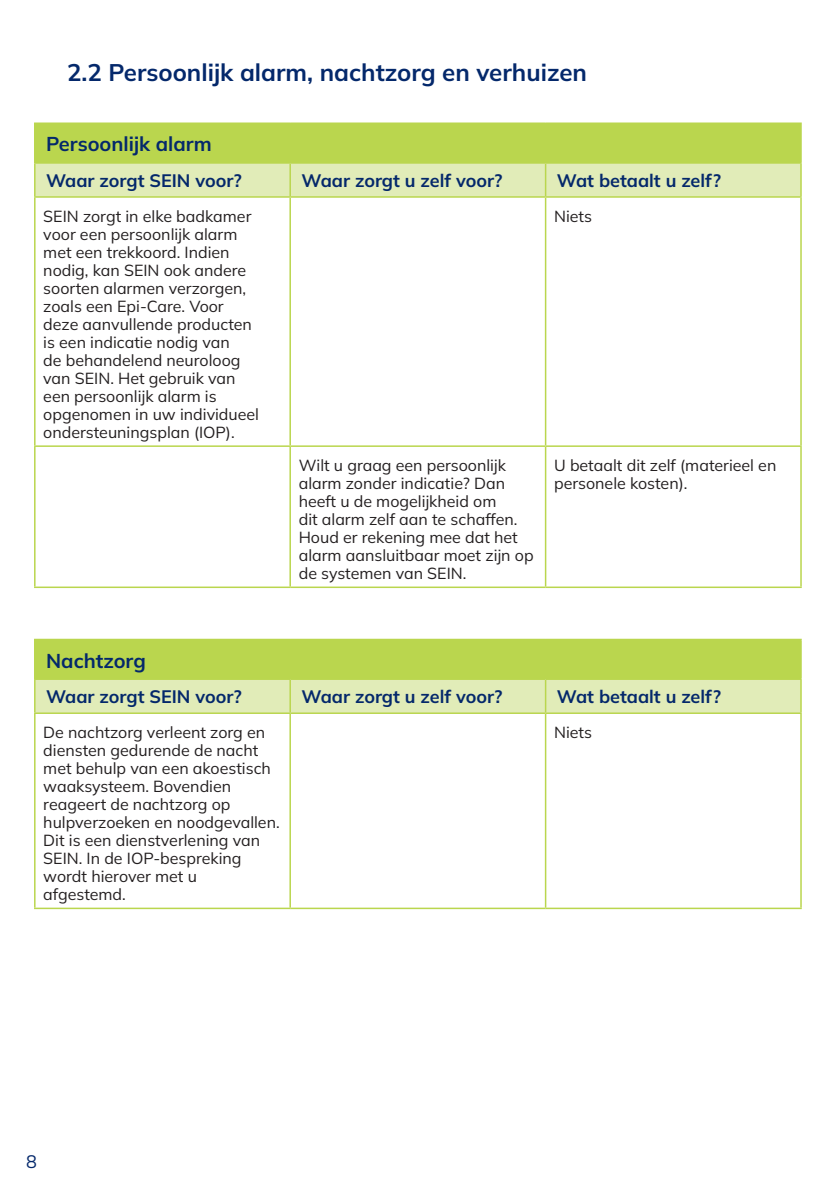
<style>
.page{position:relative;width:840px;height:1191px;background:#fff}
.page>*{position:absolute;margin:0;border:0;box-sizing:border-box;transform-origin:0 0}
.Tussenkopje_1{font:200 24px "Mulish";color:#04286b}
.Tussenkopje_1-2{font:200 20px "Mulish";color:#04286b}
.Tussenkopje_1-3{font:200 18px "Mulish";color:#04286b}
.Tabel_tekst{font:200 16px/18px "Mulish";color:#231f20}
</style>
<div class="page">
<div style="left:35px;top:123px;width:765px;height:40px;background:#bad64e"></div>
<div style="left:36px;top:164px;width:763px;height:32px;background:#e1ecb8"></div>
<hr style="left:34px;top:122px;width:256px;height:2px;background:#bad64e">
<hr style="left:34px;top:124px;width:2px;height:38px;background:#bad64e">
<hr style="left:290px;top:122px;width:255px;height:2px;background:#bad64e">
<hr style="left:545px;top:122px;width:256px;height:2px;background:#bad64e">
<hr style="left:799px;top:124px;width:2px;height:38px;background:#bad64e">
<hr style="left:34px;top:162px;width:256px;height:2px;background:#bad64e">
<hr style="left:34px;top:164px;width:2px;height:32px;background:#bad64e">
<hr style="left:290px;top:162px;width:255px;height:2px;background:#bad64e">
<hr style="left:289px;top:164px;width:2px;height:32px;background:#bad64e">
<hr style="left:545px;top:162px;width:256px;height:2px;background:#bad64e">
<hr style="left:544px;top:164px;width:2px;height:32px;background:#bad64e">
<hr style="left:799px;top:164px;width:2px;height:32px;background:#bad64e">
<hr style="left:34px;top:196px;width:256px;height:2px;background:#bad64e">
<hr style="left:290px;top:196px;width:255px;height:2px;background:#bad64e">
<hr style="left:545px;top:196px;width:256px;height:2px;background:#bad64e">
<hr style="left:34px;top:198px;width:2px;height:247px;background:#bad64e">
<hr style="left:289px;top:198px;width:2px;height:247px;background:#bad64e">
<hr style="left:544px;top:198px;width:2px;height:247px;background:#bad64e">
<hr style="left:799px;top:198px;width:2px;height:247px;background:#bad64e">
<hr style="left:34px;top:445px;width:256px;height:2px;background:#bad64e">
<hr style="left:34px;top:447px;width:2px;height:139px;background:#bad64e">
<hr style="left:290px;top:445px;width:255px;height:2px;background:#bad64e">
<hr style="left:289px;top:447px;width:2px;height:139px;background:#bad64e">
<hr style="left:545px;top:445px;width:256px;height:2px;background:#bad64e">
<hr style="left:544px;top:447px;width:2px;height:139px;background:#bad64e">
<hr style="left:799px;top:447px;width:2px;height:139px;background:#bad64e">
<hr style="left:34px;top:586px;width:256px;height:2px;background:#bad64e">
<hr style="left:290px;top:586px;width:255px;height:2px;background:#bad64e">
<hr style="left:545px;top:586px;width:256px;height:2px;background:#bad64e">
<div style="left:35px;top:639px;width:765px;height:40px;background:#bad64e"></div>
<div style="left:36px;top:680px;width:763px;height:32px;background:#e1ecb8"></div>
<hr style="left:34px;top:639px;width:256px;height:1px;background:#bad64e">
<hr style="left:34px;top:640px;width:2px;height:38px;background:#bad64e">
<hr style="left:545px;top:639px;width:256px;height:1px;background:#bad64e">
<hr style="left:799px;top:640px;width:2px;height:38px;background:#bad64e">
<hr style="left:34px;top:678px;width:256px;height:2px;background:#bad64e">
<hr style="left:34px;top:680px;width:2px;height:32px;background:#bad64e">
<hr style="left:290px;top:678px;width:255px;height:2px;background:#bad64e">
<hr style="left:289px;top:680px;width:2px;height:32px;background:#bad64e">
<hr style="left:545px;top:678px;width:256px;height:2px;background:#bad64e">
<hr style="left:544px;top:680px;width:2px;height:32px;background:#bad64e">
<hr style="left:799px;top:680px;width:2px;height:32px;background:#bad64e">
<hr style="left:34px;top:712px;width:256px;height:2px;background:#bad64e">
<hr style="left:290px;top:712px;width:255px;height:2px;background:#bad64e">
<hr style="left:545px;top:712px;width:256px;height:2px;background:#bad64e">
<hr style="left:34px;top:714px;width:2px;height:193px;background:#bad64e">
<hr style="left:289px;top:714px;width:2px;height:193px;background:#bad64e">
<hr style="left:544px;top:714px;width:2px;height:193px;background:#bad64e">
<hr style="left:799px;top:714px;width:2px;height:193px;background:#bad64e">
<hr style="left:34px;top:907px;width:256px;height:2px;background:#bad64e">
<hr style="left:290px;top:907px;width:255px;height:2px;background:#bad64e">
<hr style="left:545px;top:907px;width:256px;height:2px;background:#bad64e">
<p class="Tussenkopje_1" style="left:67px;top:57px;width:521px">2.2 Persoonlijk alarm, nachtzorg en verhuizen</p>
<p class="Tussenkopje_1-2" style="left:46px;top:131px;width:167px">Persoonlijk alarm</p>
<p class="Tussenkopje_1-3" style="left:46px;top:168px;width:197px">Waar zorgt SEIN voor?</p>
<p class="Tussenkopje_1-3" style="left:301px;top:168px;width:202px">Waar zorgt u zelf voor?</p>
<p class="Tussenkopje_1-3" style="left:556px;top:168px;width:165px">Wat betaalt u zelf?</p>
<p class="Tabel_tekst" style="left:43px;top:206px;width:217px">SEIN zorgt in elke badkamer voor een persoonlijk alarm met een trekkoord. Indien nodig, kan SEIN ook andere soorten alarmen verzorgen, zoals een Epi-Care. Voor deze aanvullende producten is een indicatie nodig van<br>de behandelend neuroloog van SEIN. Het gebruik van een persoonlijk alarm is opgenomen in uw individueel ondersteuningsplan (IOP).</p>
<p class="Tabel_tekst" style="left:554px;top:206px;width:39px">Niets</p>
<p class="Tabel_tekst" style="left:298px;top:455px;width:236px">Wilt u graag een persoonlijk alarm zonder indicatie? Dan heeft u de mogelijkheid om<br>dit alarm zelf aan te schaffen.<br>Houd er rekening mee dat het alarm aansluitbaar moet zijn op de systemen van SEIN.</p>
<p class="Tabel_tekst" style="left:554px;top:455px;width:224px">U betaalt dit zelf (materieel en personele kosten).</p>
<p class="Tussenkopje_1-2" style="left:46px;top:647px;width:101px">Nachtzorg</p>
<p class="Tussenkopje_1-3" style="left:46px;top:684px;width:197px">Waar zorgt SEIN voor?</p>
<p class="Tussenkopje_1-3" style="left:301px;top:684px;width:202px">Waar zorgt u zelf voor?</p>
<p class="Tussenkopje_1-3" style="left:556px;top:684px;width:165px">Wat betaalt u zelf?</p>
<p class="Tabel_tekst" style="left:43px;top:722px;width:238px">De nachtzorg verleent zorg en diensten gedurende de nacht met behulp van een akoestisch waaksysteem. Bovendien reageert de nachtzorg op hulpverzoeken en noodgevallen.<br>Dit is een dienstverlening van<br>SEIN. In de IOP-bespreking wordt hierover met u afgestemd.</p>
<p class="Tabel_tekst" style="left:554px;top:722px;width:39px">Niets</p>
<p class="Tussenkopje_1-3" style="left:26px;top:1148px;width:12px">8</p>
</div>
